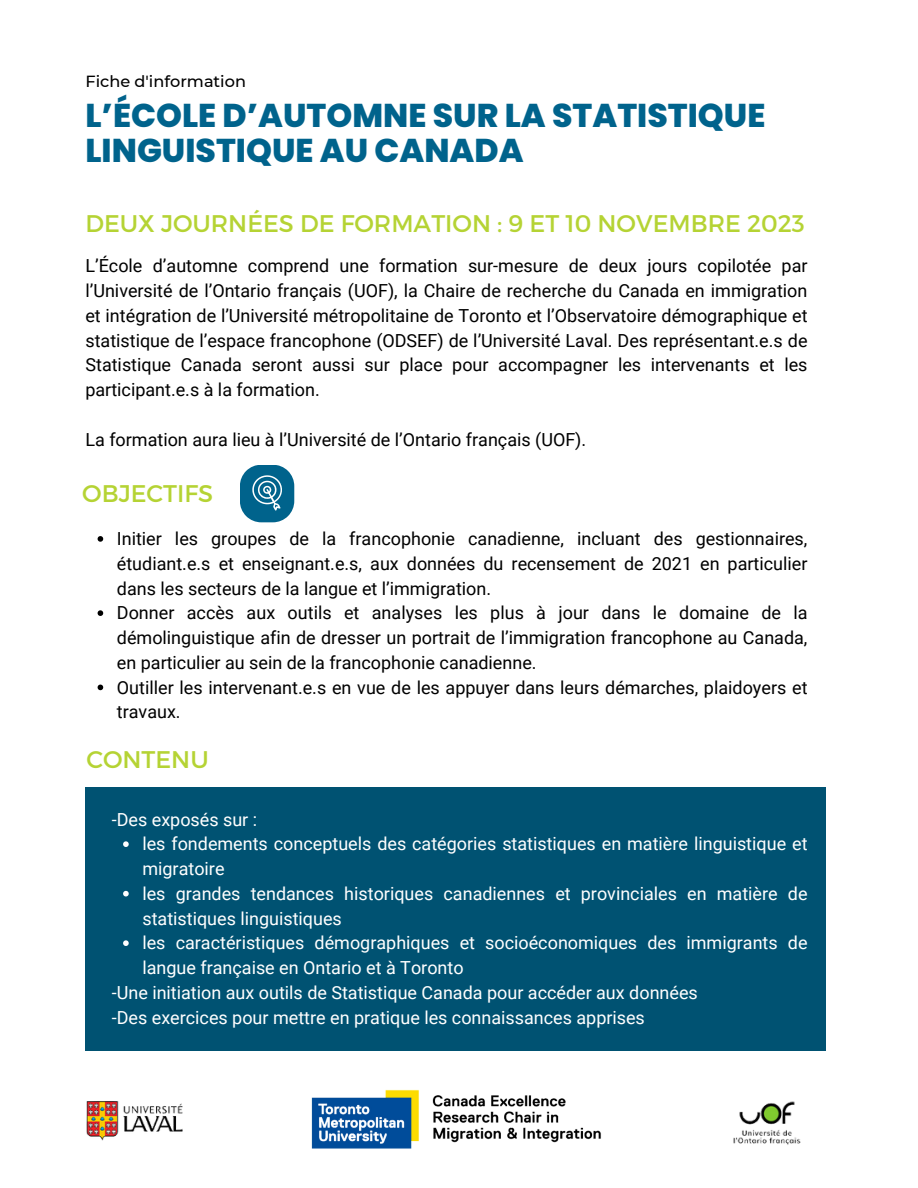
<style>
.page{position:relative;width:918px;height:1188px;background:#fff}
.page>*{position:absolute;margin:0;border:0;box-sizing:border-box;transform-origin:0 0}
.t1{font:800 33px/34.8px "Poppins";color:#00638c}
.t2{font:24px "Montserrat";color:#b5d334}
.t3{font:18px/24.8px "Roboto";color:#000;text-align:justify}
.t4{font:18px/24.8px "Roboto";color:#fff}
.t5{font:500 16.05px "Montserrat";color:#000}
</style>
<div class="page">
<div style="left:85px;top:787px;width:741px;height:264px;background:#005272"></div>
<svg style="left:240px;top:465px;width:54px;height:57px;background:#3583a4"></svg>
<img style="left:733px;top:1101px;width:68px;height:44px">
<img style="left:311px;top:1089px;width:290px;height:60px">
<img style="left:86px;top:1101px;width:97px;height:40px">
<svg style="left:98px;top:536px;width:5px;height:6px"></svg>
<svg style="left:98px;top:610px;width:5px;height:6px"></svg>
<svg style="left:98px;top:685px;width:5px;height:5px"></svg>
<svg style="left:123px;top:841px;width:6px;height:6px"></svg>
<svg style="left:123px;top:891px;width:6px;height:5px"></svg>
<svg style="left:123px;top:940px;width:6px;height:6px"></svg>
<p class="t5" style="left:85px;top:72px;width:162px">Fiche d'information</p>
<p class="t1" style="left:85px;top:98px;width:681px">L’ÉCOLE D’AUTOMNE SUR LA STATISTIQUE<br>LINGUISTIQUE AU CANADA</p>
<p class="t2" style="left:85px;top:208px;width:721px">DEUX JOURNÉES DE FORMATION : 9 ET 10 NOVEMBRE 2023</p>
<p class="t3" style="left:85px;top:254px;width:724px">L’École d’automne comprend une formation sur-mesure de deux jours copilotée par l’Université de l’Ontario français (UOF), la Chaire de recherche du Canada en immigration et intégration de l’Université métropolitaine de Toronto et l’Observatoire démographique et statistique de l’espace francophone (ODSEF) de l’Université Laval. Des représentant.e.s de Statistique Canada seront aussi sur place pour accompagner les intervenants et les participant.e.s à la formation.</p>
<p class="t3" style="left:85px;top:427px;width:502px">La formation aura lieu à l’Université de l’Ontario français (UOF).</p>
<p class="t2" style="left:82px;top:478px;width:132px">OBJECTIFS</p>
<p class="t3" style="left:117px;top:527px;width:692px">Initier les groupes de la francophonie canadienne, incluant des gestionnaires, étudiant.e.s et enseignant.e.s, aux données du recensement de 2021 en particulier dans les secteurs de la langue et l’immigration.</p>
<p class="t3" style="left:117px;top:601px;width:692px">Donner accès aux outils et analyses les plus à jour dans le domaine de la démolinguistique afin de dresser un portrait de l’immigration francophone au Canada, en particulier au sein de la francophonie canadienne.</p>
<p class="t3" style="left:117px;top:675px;width:692px">Outiller les intervenant.e.s en vue de les appuyer dans leurs démarches, plaidoyers et travaux.</p>
<p class="t2" style="left:86px;top:743px;width:124px">CONTENU</p>
<p class="t4" style="left:112px;top:807px;width:147px">-Des exposés sur :</p>
<p class="t4" style="left:142px;top:832px;width:667px">les fondements conceptuels des catégories statistiques en matière linguistique et migratoire</p>
<p class="t4" style="left:142px;top:881px;width:667px">les grandes tendances historiques canadiennes et provinciales en matière de statistiques linguistiques</p>
<p class="t4" style="left:142px;top:931px;width:667px">les caractéristiques démographiques et socioéconomiques des immigrants de langue française en Ontario et à Toronto</p>
<p class="t4" style="left:112px;top:980px;width:587px">-Une initiation aux outils de Statistique Canada pour accéder aux données</p>
<p class="t4" style="left:112px;top:1005px;width:535px">-Des exercices pour mettre en pratique les connaissances apprises</p>
</div>
